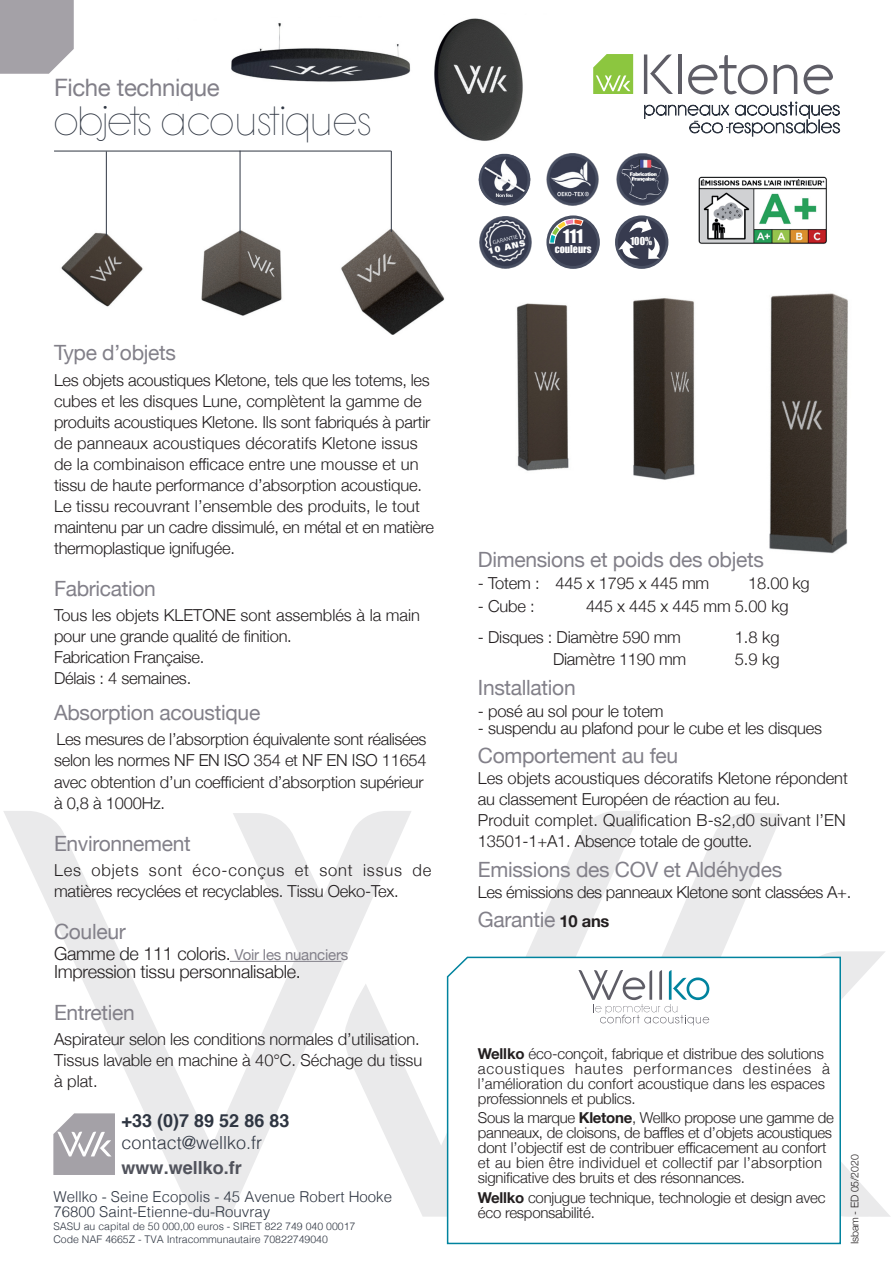
<style>
.page{position:relative;width:894px;height:1264px;background:#fff}
.page>*{position:absolute;margin:0;border:0;box-sizing:border-box;transform-origin:0 0}
.t1{font:28.5px "Bondoluo Peek";letter-spacing:.005em;color:#2f3642}
.t2{font:24px "Helvetica Neue";letter-spacing:-.015em;color:#828089}
.t3{font:21px "Helvetica Neue";letter-spacing:-.015em;color:#828089}
.t4{font:300 18px/18px "Helvetica Neue";letter-spacing:-.015em;color:#231f20}
.t5{font:300 18px "Helvetica";color:#2f3642}
.t6{font:700 18px "Helvetica";color:#2f3642}
.t7{font:700 18px "Helvetica";color:#51535c}
.t8{font:17.25px "Impact";color:#fff}
.t9{font:300 16.5px/21px "Helvetica Neue";letter-spacing:-.015em;color:#231f20}
.t10{font:300 15px/15px "Helvetica Neue";letter-spacing:-.01em;color:#231f20}
.t11{font:300 15px/15px "Helvetica";color:#2f3642}
.t12{font:300 10.5px/12.6px "Helvetica";color:#2f3642}
.t13{font:300 10.5px "Helvetica Neue";letter-spacing:-.015em;color:#231f20}
.t14{font:10.05px "Impact";color:#fff}
.s1{font-weight:400;font-size:15px;color:#828089}
.s2{font-weight:700;font-size:16.5px;color:#231f20}
.s3{font-weight:700}
</style>
<div class="page">
<img style="left:231px;top:18px;width:292px;height:123px">
<img style="left:769px;top:293px;width:79px;height:260px">
<img style="left:516px;top:298px;width:179px;height:182px">
<svg style="left:824px;top:951px;width:66px;height:265px"></svg>
<svg style="left:662px;top:813px;width:120px;height:142px"></svg>
<svg style="left:411px;top:811px;width:229px;height:405px"></svg>
<svg style="left:3px;top:811px;width:408px;height:405px"></svg>
<hr style="left:230px;top:960px;width:111px;height:1px;background:#828089">
<svg style="left:643px;top:54px;width:29px;height:40px"></svg>
<svg style="left:678px;top:54px;width:3px;height:40px"></svg>
<svg style="left:688px;top:55px;width:79px;height:39px"></svg>
<svg style="left:773px;top:65px;width:24px;height:29px"></svg>
<svg style="left:803px;top:65px;width:29px;height:29px"></svg>
<svg style="left:644px;top:101px;width:195px;height:35px"></svg>
<svg style="left:593px;top:54px;width:40px;height:40px;background:#9fcf5f"></svg>
<svg style="left:0;top:0;width:74px;height:74px;background:#a9a6ac"></svg>
<img style="left:61px;top:203px;width:384px;height:131px">
<svg style="left:53px;top:1113px;width:62px;height:61px;background:#b4b2b6"></svg>
<hr style="left:54px;top:151px;width:337px;height:1px;background:#2f3642">
<hr style="left:240px;top:151px;width:1px;height:82px;background:#2f3642">
<hr style="left:106px;top:151px;width:1px;height:84px;background:#2f3642">
<hr style="left:391px;top:151px;width:1px;height:81px;background:#2f3642">
<img style="left:616px;top:153px;width:52px;height:53px">
<img style="left:478px;top:153px;width:53px;height:53px">
<img style="left:546px;top:154px;width:52px;height:52px">
<img style="left:479px;top:216px;width:52px;height:52px">
<div style="left:547px;top:217px;width:51px;height:50px;background:#373b4f;border-radius:50%"></div>
<div style="left:546px;top:215px;width:53px;height:54px;border:3px solid #494f62;border-radius:50%"></div>
<svg style="left:548px;top:218px;width:35px;height:26px"></svg>
<div style="left:616px;top:217px;width:50px;height:50px;background:#373b4f;border-radius:50%"></div>
<div style="left:614px;top:215px;width:54px;height:54px;border:3px solid #494f62;border-radius:50%"></div>
<svg style="left:618px;top:217px;width:47px;height:44px"></svg>
<img style="left:698px;top:176px;width:129px;height:68px">
<svg style="left:446px;top:955px;width:395px;height:289px"></svg>
<svg style="left:578px;top:969px;width:131px;height:56px"></svg>
<h2 class="t2" style="left:54px;top:73px;width:167px">Fiche technique</h2>
<h1 class="t1" style="left:54px;top:112px;width:318px">Objets acoustiques</h1>
<p class="t3" style="left:54px;top:340px;width:123px">Type d’objets</p>
<p class="t9" style="left:54px;top:369px;width:381px">Les objets acoustiques Kletone, tels que les totems, les cubes et les disques Lune, complètent la gamme de produits acoustiques Kletone. Ils sont fabriqués à partir de panneaux acoustiques décoratifs Kletone issus de la combinaison efficace entre une mousse et un tissu de haute performance d’absorption acoustique.<br>Le tissu recouvrant l’ensemble des produits, le tout maintenu par un cadre dissimulé, en métal et en matière thermoplastique ignifugée.</p>
<p class="t3" style="left:54px;top:575px;width:103px">Fabrication</p>
<p class="t9" style="left:54px;top:604px;width:367px">Tous les objets KLETONE sont assemblés à la main pour une grande qualité de finition.<br>Fabrication Française.<br>Délais : 4 semaines.</p>
<p class="t3" style="left:54px;top:700px;width:208px">Absorption acoustique</p>
<p class="t9" style="left:54px;top:728px;width:374px">Les mesures de l’absorption équivalente sont réalisées selon les normes NF EN ISO 354 et NF EN ISO 11654 avec obtention d’un coefficient d’absorption supérieur à 0,8 à 1000Hz.</p>
<p class="t3" style="left:54px;top:830px;width:138px">Environnement</p>
<p class="t9" style="left:54px;top:858px;width:378px">Les objets sont éco-conçus et sont issus de matières recyclées et recyclables. Tissu Oeko-Tex.</p>
<p class="t3" style="left:54px;top:918px;width:73px">Couleur</p>
<p class="t4" style="left:54px;top:943px;width:296px">Gamme de 111 coloris. <span class="s1">Voir les nuanciers<br></span>Impression tissu personnalisable.</p>
<p class="t3" style="left:54px;top:999px;width:82px">Entretien</p>
<p class="t9" style="left:54px;top:1028px;width:369px">Aspirateur selon les conditions normales d’utilisation.<br>Tissus lavable en machine à 40°C. Séchage du tissu à plat.</p>
<p class="t6" style="left:122px;top:1113px;width:169px">+33 (0)7 89 52 86 83</p>
<p class="t5" style="left:122px;top:1135px;width:142px">contact@wellko.fr</p>
<p class="t7" style="left:122px;top:1160px;width:122px">www.wellko.fr</p>
<p class="t11" style="left:53px;top:1191px;width:340px">Wellko - Seine Ecopolis - 45 Avenue Robert Hooke<br>76800 Saint-Etienne-du-Rouvray</p>
<p class="t12" style="left:53px;top:1220px;width:303px">SASU au capital de 50 000,00 euros - SIRET 822 749 040 00017<br>Code NAF 4665Z - TVA Intracommunautaire 70822749040</p>
<p class="t8" style="left:563px;top:230px;width:21px">111</p>
<p class="t14" style="left:554px;top:245px;width:38px">couleurs</p>
<p class="t14" style="left:630px;top:236px;width:23px">100%</p>
<p class="t3" style="left:477px;top:546px;width:287px">Dimensions et poids des objets</p>
<p class="t9" style="left:477px;top:572px;width:233px">- Totem : 445 x 1795 x 445 mm</p>
<p class="t9" style="left:747px;top:572px;width:63px">18.00 kg</p>
<p class="t9" style="left:477px;top:595px;width:58px">- Cube :</p>
<p class="t9" style="left:585px;top:595px;width:204px">445 x 445 x 445 mm 5.00 kg</p>
<p class="t9" style="left:477px;top:626px;width:204px">- Disques : Diamètre 590 mm</p>
<p class="t9" style="left:734px;top:626px;width:46px">1.8 kg</p>
<p class="t9" style="left:552px;top:648px;width:135px">Diamètre 1190 mm</p>
<p class="t9" style="left:734px;top:648px;width:46px">5.9 kg</p>
<p class="t3" style="left:477px;top:674px;width:99px">Installation</p>
<p class="t9" style="left:477px;top:700px;width:187px">- posé au sol pour le totem</p>
<p class="t9" style="left:477px;top:717px;width:345px">- suspendu au plafond pour le cube et les disques</p>
<p class="t3" style="left:477px;top:743px;width:202px">Comportement au feu</p>
<p class="t9" style="left:477px;top:767px;width:371px">Les objets acoustiques décoratifs Kletone répondent au classement Européen de réaction au feu.<br>Produit complet. Qualification B-s2,d0 suivant l’EN 13501-1+A1. Absence totale de goutte.</p>
<p class="t3" style="left:477px;top:856px;width:305px">Emissions des COV et Aldéhydes</p>
<p class="t9" style="left:477px;top:881px;width:374px">Les émissions des panneaux Kletone sont classées A+.</p>
<p class="t3" style="left:477px;top:907px;width:133px">Garantie <span class="s2">10 ans</span></p>
<p class="t10" style="left:477px;top:1045px;width:353px"><span class="s3">Wellko</span> éco-conçoit, fabrique et distribue des solutions acoustiques hautes performances destinées à l’amélioration du confort acoustique dans les espaces professionnels et publics.</p>
<p class="t10" style="left:477px;top:1109px;width:357px">Sous la marque <span class="s3">Kletone</span>, Wellko propose une gamme de panneaux, de cloisons, de baffles et d’objets acoustiques dont l’objectif est de contribuer efficacement au confort et au bien être individuel et collectif par l’absorption significative des bruits et des résonnances.</p>
<p class="t10" style="left:477px;top:1189px;width:349px"><span class="s3">Wellko</span> conjugue technique, technologie et design avec éco responsabilité.</p>
<p class="t13" style="left:848px;top:1243px;width:91px;rotate:-90deg">Isbam - ED 05/2020</p>
</div>
